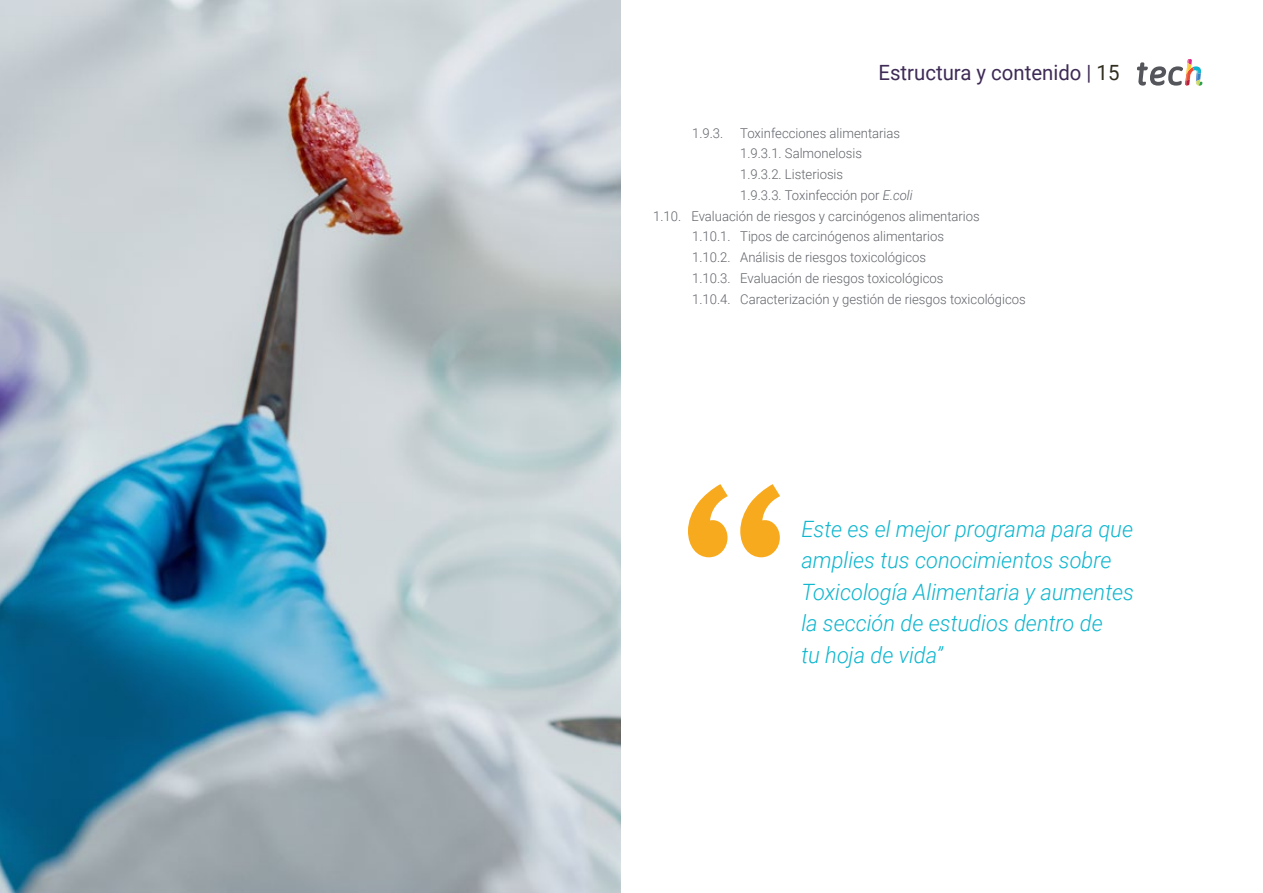
<style>
.page{position:relative;width:1263px;height:893px;background:#fff}
.page>*{position:absolute;margin:0;border:0;box-sizing:border-box;transform-origin:0 0}
.t1{font:italic 300 22.5px/31.5px "Roboto";color:#0fb6cf}
.t2{font:21px "Roboto";color:#3e2b56}
.t3{font:300 13.5px "Roboto";color:#61646a}
.s1{color:#312e20}
.s2{font-style:italic}
</style>
<div class="page">
<img style="left:0;top:0;width:621px;height:893px">
<svg style="left:688px;top:484px;width:92px;height:73px"></svg>
<svg style="left:1137px;top:59px;width:65px;height:27px"></svg>
<h2 class="t2" style="left:878px;top:57px;width:242px">Estructura y contenido | <span class="s1">15</span></h2>
<p class="t3" style="left:692px;top:123px;width:209px">1.9.3. Toxinfecciones alimentarias</p>
<p class="t3" style="left:740px;top:144px;width:123px">1.9.3.1. Salmonelosis</p>
<p class="t3" style="left:740px;top:165px;width:105px">1.9.3.2. Listeriosis</p>
<p class="t3" style="left:740px;top:186px;width:174px">1.9.3.3. Toxinfección por <span class="s2">E.coli</span></p>
<p class="t3" style="left:653px;top:206px;width:328px">1.10. Evaluación de riesgos y carcinógenos alimentarios</p>
<p class="t3" style="left:692px;top:227px;width:253px">1.10.1. Tipos de carcinógenos alimentarios</p>
<p class="t3" style="left:692px;top:248px;width:235px">1.10.2. Análisis de riesgos toxicológicos</p>
<p class="t3" style="left:692px;top:269px;width:253px">1.10.3. Evaluación de riesgos toxicológicos</p>
<p class="t3" style="left:692px;top:289px;width:335px">1.10.4. Caracterización y gestión de riesgos toxicológicos</p>
<h1 class="t1" style="left:801px;top:512px;width:334px">Este es el mejor programa para que amplies tus conocimientos sobre<br>Toxicología Alimentaria y aumentes la sección de estudios dentro de<br>tu hoja de vida”</h1>
</div>
